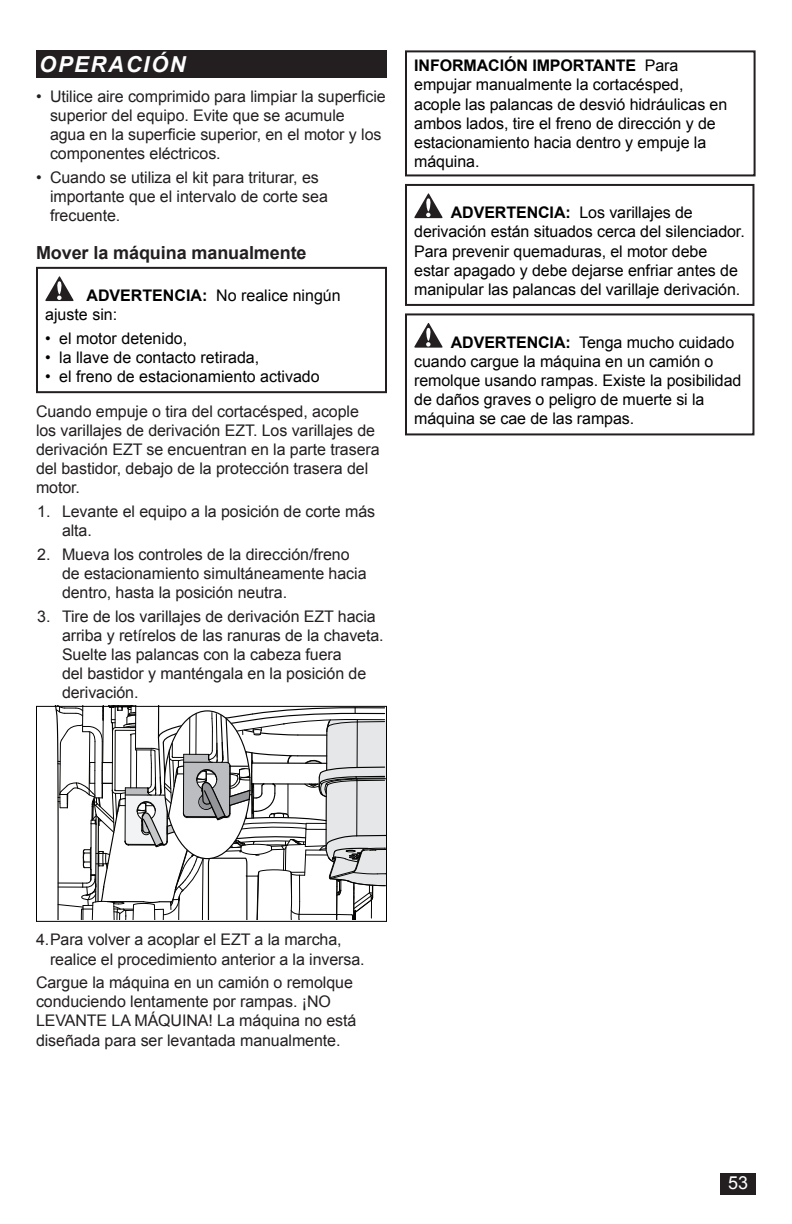
<style>
.page{position:relative;width:792px;height:1224px;background:#fff}
.page>*{position:absolute;margin:0;border:0;box-sizing:border-box;transform-origin:0 0}
.t1{font:italic 700 22px "Arial";letter-spacing:.075em;color:#fff}
.Head_9_SP{font:700 18px "Arial";letter-spacing:-.005em;color:#231f20}
.t2{font:18px "Arial";color:#fff}
.Body_Text_SP{font:16px/19.2px "Arial";letter-spacing:-.005em;color:#231f20}
.t3{font:16px/19.2px "Arial";letter-spacing:-.005em;color:#000}
.s1{font-weight:700}
</style>
<div class="page">
<div style="left:721px;top:1174px;width:35px;height:21px;background:#231f20"></div>
<div style="left:36px;top:50px;width:351px;height:28px;background:#231f20"></div>
<svg style="left:45px;top:276px;width:29px;height:25px"></svg>
<div style="left:36px;top:267px;width:351px;height:126px;border:2px solid #231f20"></div>
<svg style="left:55px;top:708px;width:330px;height:212px"></svg>
<div style="left:36px;top:706px;width:351px;height:216px;border:1px solid #000"></div>
<div style="left:405px;top:50px;width:351px;height:126px;border:2px solid #231f20"></div>
<svg style="left:414px;top:193px;width:29px;height:25px"></svg>
<div style="left:405px;top:184px;width:349px;height:122px;border:2px solid #231f20"></div>
<svg style="left:414px;top:323px;width:29px;height:25px"></svg>
<div style="left:405px;top:313px;width:349px;height:122px;border:2px solid #231f20"></div>
<h1 class="t1" style="left:39px;top:50px;width:148px">OPERACIÓN</h1>
<p class="Body_Text_SP" style="left:50px;top:87px;width:337px;text-indent:-14px">• Utilice aire comprimido para limpiar la superficie superior del equipo. Evite que se acumule<br>agua en la superficie superior, en el motor y los componentes eléctricos.</p>
<p class="Body_Text_SP" style="left:50px;top:168px;width:279px;text-indent:-14px">• Cuando se utiliza el kit para triturar, es importante que el intervalo de corte sea frecuente.</p>
<p class="Head_9_SP" style="left:36px;top:241px;width:272px">Mover la máquina manualmente</p>
<p class="t3" style="left:45px;top:286px;width:297px;text-indent:41px"><span class="s1">ADVERTENCIA:</span> No realice ningún ajuste sin:</p>
<p class="t3" style="left:45px;top:329px;width:144px">• el motor detenido,</p>
<p class="t3" style="left:45px;top:348px;width:216px">• la llave de contacto retirada,</p>
<p class="t3" style="left:45px;top:367px;width:276px">• el freno de estacionamiento activado</p>
<p class="Body_Text_SP" style="left:36px;top:402px;width:345px">Cuando empuje o tira del cortacésped, acople los varillajes de derivación EZT. Los varillajes de derivación EZT se encuentran en la parte trasera del bastidor, debajo de la protección trasera del motor.</p>
<p class="Body_Text_SP" style="left:62px;top:502px;width:315px;text-indent:-25px">1. Levante el equipo a la posición de corte más alta.</p>
<p class="Body_Text_SP" style="left:62px;top:545px;width:306px;text-indent:-25px">2. Mueva los controles de la dirección/freno de estacionamiento simultáneamente hacia dentro, hasta la posición neutra.</p>
<p class="Body_Text_SP" style="left:62px;top:607px;width:323px;text-indent:-25px">3. Tire de los varillajes de derivación EZT hacia arriba y retírelos de las ranuras de la chaveta.<br>Suelte las palancas con la cabeza fuera<br>del bastidor y manténgala en la posición de derivación.</p>
<p class="t3" style="left:414px;top:56px;width:315px"><span class="s1">INFORMACIÓN IMPORTANTE</span> Para empujar manualmente la cortacésped, acople las palancas de desvió hidráulicas en ambos lados, tire el freno de dirección y de estacionamiento hacia dentro y empuje la máquina.</p>
<p class="t3" style="left:414px;top:203px;width:332px;text-indent:37px"><span class="s1">ADVERTENCIA:</span> Los varillajes de derivación están situados cerca del silenciador.<br>Para prevenir quemaduras, el motor debe estar apagado y debe dejarse enfriar antes de manipular las palancas del varillaje derivación.</p>
<p class="t3" style="left:414px;top:333px;width:329px;text-indent:37px"><span class="s1">ADVERTENCIA:</span> Tenga mucho cuidado cuando cargue la máquina en un camión o remolque usando rampas. Existe la posibilidad de daños graves o peligro de muerte si la máquina se cae de las rampas.</p>
<p class="Body_Text_SP" style="left:50px;top:930px;width:316px;text-indent:-14px">4.Para volver a acoplar el EZT a la marcha, realice el procedimiento anterior a la inversa.</p>
<p class="Body_Text_SP" style="left:36px;top:973px;width:322px">Cargue la máquina en un camión o remolque conduciendo lentamente por rampas. ¡NO LEVANTE LA MÁQUINA! La máquina no está diseñada para ser levantada manualmente.</p>
<p class="t2" style="left:728px;top:1171px;width:22px">53</p>
</div>
